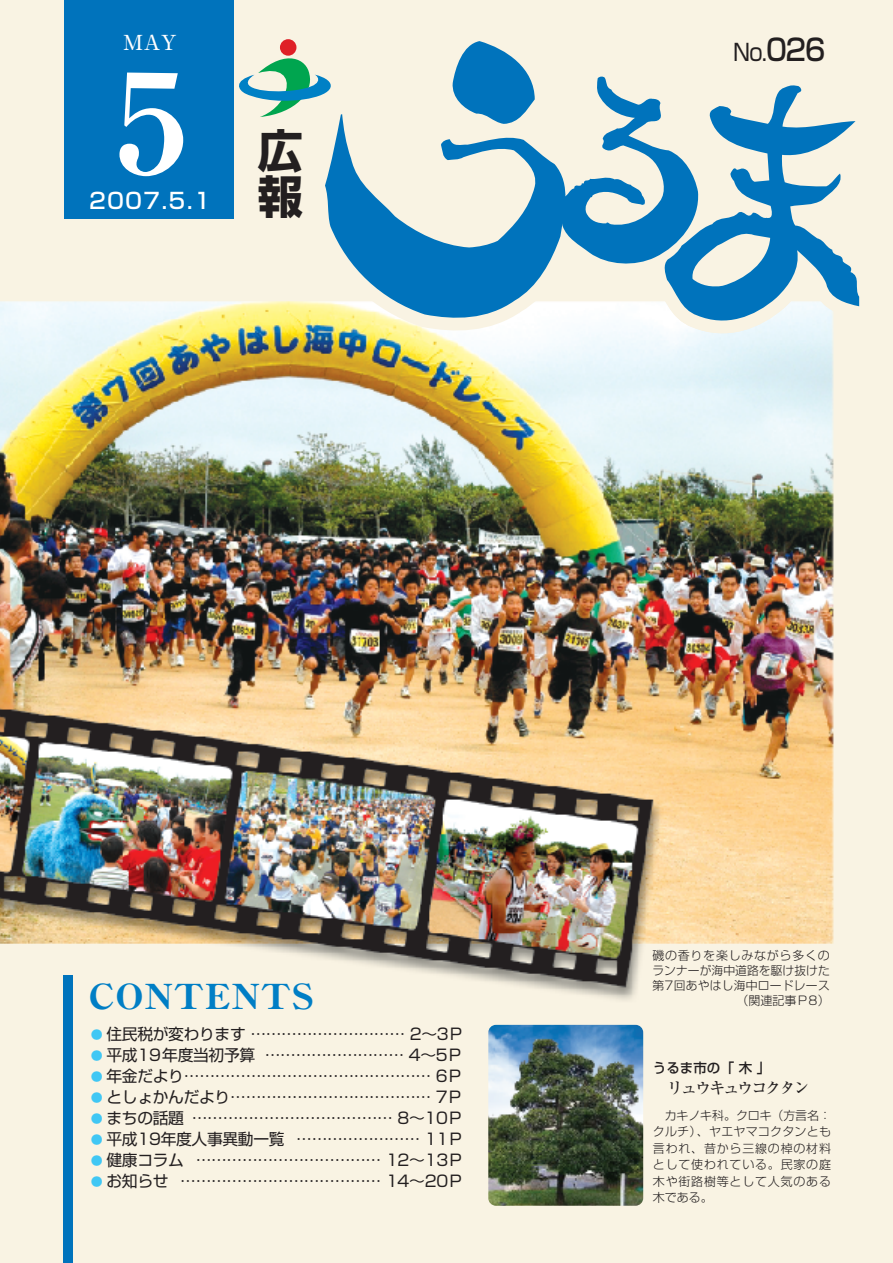
<style>
.page{position:relative;width:893px;height:1263px;background:#fff}
.page>*{position:absolute;margin:0;border:0;box-sizing:border-box;transform-origin:0 0}
.t1{font:700 45.45px/45.5px "Shin Go";color:#231f20}
.t2{font:800 34.5px "Ryumin";letter-spacing:.01em;color:#007ec5;scale:1.1 1}
.t3{font:23.1px "Shin Go";color:#231f20;scale:.91 1}
.t4{font:500 21.75px "Shin Go";color:#fff}
.t5{font:500 20.7px "Ryumin";color:#fff}
.t6{font:500 16.5px "Ryumin";letter-spacing:-.15em;color:#231f20}
.t7{font:15.75px "Shin Go";letter-spacing:-.02em;color:#231f20}
.t8{font:500 13.5px "Shin Go";color:#231f20}
.t9{font:300 12px/16.5px "Shin Go";letter-spacing:.06em;color:#231f20;text-align:justify}
.t10{font:300 12px/15px "Shin Go";letter-spacing:.02em;color:#231f20;text-align:right}
.s1{font-weight:500;font-size:29.7px}
.s2{font-size:12px;color:#40c7f4}
</style>
<div class="page">
<img style="left:0;top:0;width:892px;height:1263px">
<div style="left:64px;top:0;width:169px;height:219px;background:#0073bc"></div>
<div style="left:64px;top:975px;width:9px;height:288px;background:#0073bc"></div>
<img style="left:488px;top:1025px;width:155px;height:181px;border-radius:8px">
<svg style="left:298px;top:79px;width:295px;height:260px;fill:#f9f3e3"></svg>
<svg style="left:644px;top:60px;width:247px;height:278px;background:#f7f3e7"></svg>
<svg style="left:325px;top:114px;width:247px;height:206px;background:#90bdd1"></svg>
<svg style="left:662px;top:85px;width:199px;height:242px;background:#c0d7dd"></svg>
<svg style="left:427px;top:9px;width:388px;height:299px;background:#a2c6d5"></svg>
<div style="left:280px;top:39px;width:16px;height:17px;background:#df2027;border-radius:50%"></div>
<svg style="left:233px;top:48px;width:105px;height:69px;background:#add3c5"></svg>
<h3 class="t5" style="left:123px;top:30px;width:55px">MAY</h3>
<h3 class="t3" style="left:733px;top:37px;width:103px">No.<span class="s1">026</span></h3>
<h3 class="t4" style="left:89px;top:187px;width:123px">2007.5.1</h3>
<h1 class="t1" style="left:257px;top:126px;width:47px">広報</h1>
<h2 class="t2" style="left:89px;top:975px;width:206px">CONTENTS</h2>
<p class="t7" style="left:91px;top:1024px;width:375px"><span class="s2">●</span> 住民税が変わります ………………………… 2～3Ｐ</p>
<p class="t7" style="left:91px;top:1045px;width:374px"><span class="s2">●</span> 平成19年度当初予算 ……………………… 4～5Ｐ</p>
<p class="t7" style="left:91px;top:1066px;width:374px"><span class="s2">●</span> 年金だより………………………………………… 6Ｐ</p>
<p class="t7" style="left:91px;top:1087px;width:374px"><span class="s2">●</span> としょかんだより………………………………… 7Ｐ</p>
<p class="t7" style="left:91px;top:1108px;width:374px"><span class="s2">●</span> まちの話題 ………………………………… 8～10Ｐ</p>
<p class="t7" style="left:91px;top:1129px;width:374px"><span class="s2">●</span> 平成19年度人事異動一覧 …………………… 11Ｐ</p>
<p class="t7" style="left:91px;top:1150px;width:374px"><span class="s2">●</span> 健康コラム ……………………………… 12～13Ｐ</p>
<p class="t7" style="left:91px;top:1171px;width:374px"><span class="s2">●</span> お知らせ ………………………………… 14～20Ｐ</p>
<p class="t10" style="left:652px;top:948px;width:179px">磯の香りを楽しみながら多くのランナーが海中道路を駆け抜けた第7回あやはし海中ロードレース（関連記事Ｐ8）</p>
<p class="t8" style="left:653px;top:1059px;width:119px">うるま市の「木」</p>
<p class="t6" style="left:667px;top:1078px;width:144px">リュウキュウコクタン</p>
<p class="t9" style="left:653px;top:1107px;width:180px;text-indent:12px">カキノキ科。クロキ（方言名：クルチ）、ヤエヤマコクタンとも言われ、昔から三線の棹の材料として使われている。民家の庭木や街路樹等として人気のある木である。</p>
</div>
